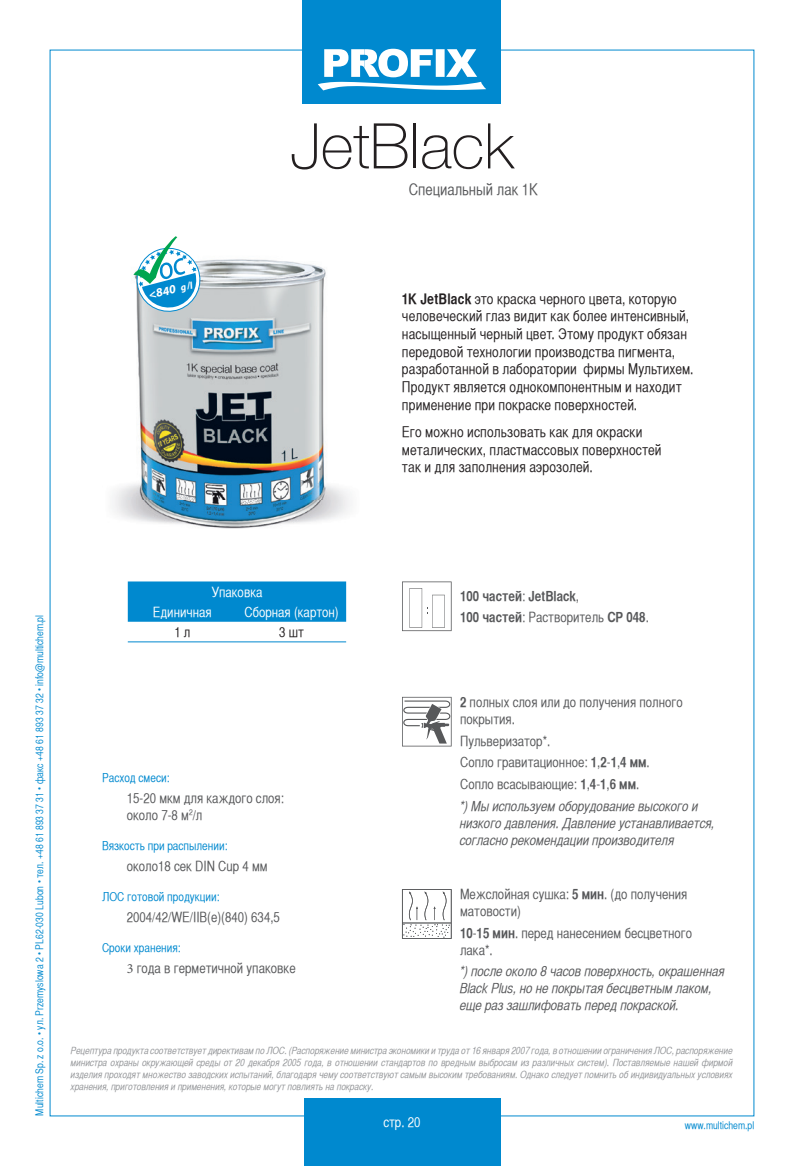
<style>
.page{position:relative;width:804px;height:1166px;background:#fff}
.page>*{position:absolute;margin:0;border:0;box-sizing:border-box;transform-origin:0 0}
.t1{font:100 63px "Helvetica Neue LT Pro";color:#231f20}
.t2{font:15.92px "Helvetica CY Plain";color:#57585a}
.t3{font:14.7px/17.7px "Helvetica CY Plain";letter-spacing:.005em;color:#231f20}
.t4{font:14px/16.8px "Helvetica CY Plain";color:#57585a}
.t5{font:14px/16.8px "Helvetica CY Oblique";color:#57585a}
.t6{font:14px/21.7px "Helvetica CY Bold";color:#57585a}
.t7{font:14px/20.1px "Helvetica CY Plain";color:#fff}
.t8{font:14px "Helvetica CY Plain";color:#231f20}
.t9{font:italic 700 12.42px "Myriad Pro";color:#fff}
.t10{font:12.25px "Helvetica CY Plain";color:#0089cf}
.t11{font:10.5px "Helvetica CY Plain";color:#0089cf}
.t12{font:9.97px/11.9px "Helvetica CY Oblique";color:#939598;text-align:justify}
.s1{font-size:9.8px}
.s2{font-family:"Helvetica CY Bold"}
.s3{font-family:"Minion Pro"}
.s4{font-family:"Helvetica CY Plain"}
</style>
<div class="page">
<div style="left:303px;top:1098px;width:197px;height:68px;background:#0089cf"></div>
<div style="left:303px;top:0;width:198px;height:103px;background:#0089cf"></div>
<svg style="left:318px;top:49px;width:168px;height:41px"></svg>
<img style="left:113px;top:259px;width:238px;height:270px">
<div style="left:128px;top:581px;width:218px;height:41px;background:#0089cf"></div>
<hr style="left:128px;top:641px;width:109px;height:1px;background:#0089cf">
<hr style="left:237px;top:641px;width:109px;height:1px;background:#0089cf">
<svg style="left:402px;top:581px;width:49px;height:50px"></svg>
<svg style="left:402px;top:697px;width:49px;height:49px"></svg>
<svg style="left:402px;top:889px;width:49px;height:50px"></svg>
<svg style="left:133px;top:236px;width:71px;height:80px"></svg>
<p class="t9" style="left:147px;top:287px;width:46px;rotate:-14deg">&lt;840 <span class="s1">g/l</span></p>
<h1 class="t1" style="left:290px;top:109px;width:224px">JetBlack</h1>
<h2 class="t2" style="left:409px;top:180px;width:131px">Специальный лак 1K</h2>
<p class="t3" style="left:402px;top:290px;width:293px"><span class="s2">1К JetBlack</span> это краска черного цвета, которую человеческий глаз видит как более интенсивный, насыщенный черный цвет. Этому продукт обязан передовой технологии производства пигмента, разработанной в лаборатории фирмы Мультихем.<br>Продукт является однокомпонентным и находит применение при покраске поверхностей.</p>
<h3 class="t3" style="left:402px;top:423px;width:261px">Его можно использовать как для окраски металических, пластмассовых поверхностей так и для заполнения аэрозолей.</h3>
<p class="t11" style="left:33px;top:1115px;width:502px;rotate:-90deg">Multichem Sp. z o.o. • ул. Przemyslowa 2 • PL62-030 Lubon • тел. +48 61 893 37 31 • факс +48 61 893 37 32 • info@multichem.pl</p>
<h3 class="t7" style="left:153px;top:582px;width:111px;text-indent:58px">Упаковка<br>Единичная</h3>
<h3 class="t7" style="left:244px;top:602px;width:96px">Сборная (картон)</h3>
<h3 class="t8" style="left:174px;top:624px;width:18px">1 л</h3>
<h3 class="t8" style="left:279px;top:624px;width:26px">3 шт</h3>
<p class="t10" style="left:102px;top:771px;width:69px">Расход смеси:</p>
<h3 class="t4" style="left:127px;top:790px;width:159px">15-20 мкм для каждого слоя: около 7-8 м<sup>2</sup>/л</h3>
<p class="t10" style="left:102px;top:838px;width:127px">Вязкость при распылении:</p>
<h3 class="t4" style="left:127px;top:857px;width:142px">около18 сек DIN Cup 4 мм</h3>
<p class="t10" style="left:102px;top:889px;width:119px">ЛОС готовой продукции:</p>
<h3 class="t4" style="left:127px;top:908px;width:155px">2004/42/WE/IIB(e)(840) 634,5</h3>
<p class="t10" style="left:102px;top:940px;width:80px">Сроки хранения:</p>
<h3 class="t4" style="left:127px;top:959px;width:170px"><span class="s3">3</span> года в герметичной упаковке</h3>
<h3 class="t6" style="left:460px;top:584px;width:190px">100 частей<span class="s4">:</span> JetBlack<span class="s4">,<br></span>100 частей<span class="s4">: Растворитель</span> CP 048<span class="s4">.</span></h3>
<h3 class="t4" style="left:460px;top:694px;width:224px"><span class="s2">2</span> полных слоя или до получения полного покрытия.</h3>
<h3 class="t4" style="left:460px;top:730px;width:191px;line-height:21.7px">Пульверизатор*.<br>Сопло гравитационное: <span class="s2">1</span>,<span class="s2">2</span>-<span class="s2">1</span>,<span class="s2">4 мм</span>.<br>Сопло всасывающие: <span class="s2">1</span>,<span class="s2">4</span>-<span class="s2">1</span>,<span class="s2">6 мм</span>.</h3>
<h3 class="t5" style="left:460px;top:797px;width:256px">*) Мы используем оборудование высокого и низкого давления. Давление устанавливается, согласно рекомендации производителя</h3>
<h3 class="t4" style="left:460px;top:886px;width:229px">Межслойная сушка: <span class="s2">5 мин</span>. (до получения матовости)</h3>
<h3 class="t4" style="left:460px;top:924px;width:234px"><span class="s2">10</span>-<span class="s2">15 мин</span>. перед нанесением бесцветного лака*.</h3>
<h3 class="t5" style="left:460px;top:963px;width:266px">*) после около 8 часов поверхность, окрашенная<br>Black Plus, но не покрытая бесцветным лаком, еще раз зашлифовать перед покраской.</h3>
<p class="t12" style="left:71px;top:1045px;width:663px">Рецептура продукта соответствует директивам по ЛОС. (Распоряжение министра экономики и труда от 16 января 2007 года, в отношении ограничения ЛОС, распоряжение министра охраны окружающей среды от 20 декабря 2005 года, в отношении стандартов по вредным выбросам из различных систем). Поставляемые нашей фирмой изделия проходят множество заводских испытаний, благодаря чему соответствуют самым высоким требованиям. Однако следует помнить об индивидуальных условиях хранения, приготовления и применения, которые могут повлиять на покраску.</p>
<h3 class="t7" style="left:383px;top:1112px;width:39px">стр. 20</h3>
<p class="t11" style="left:685px;top:1119px;width:71px">www.multichem.pl</p>
</div>
